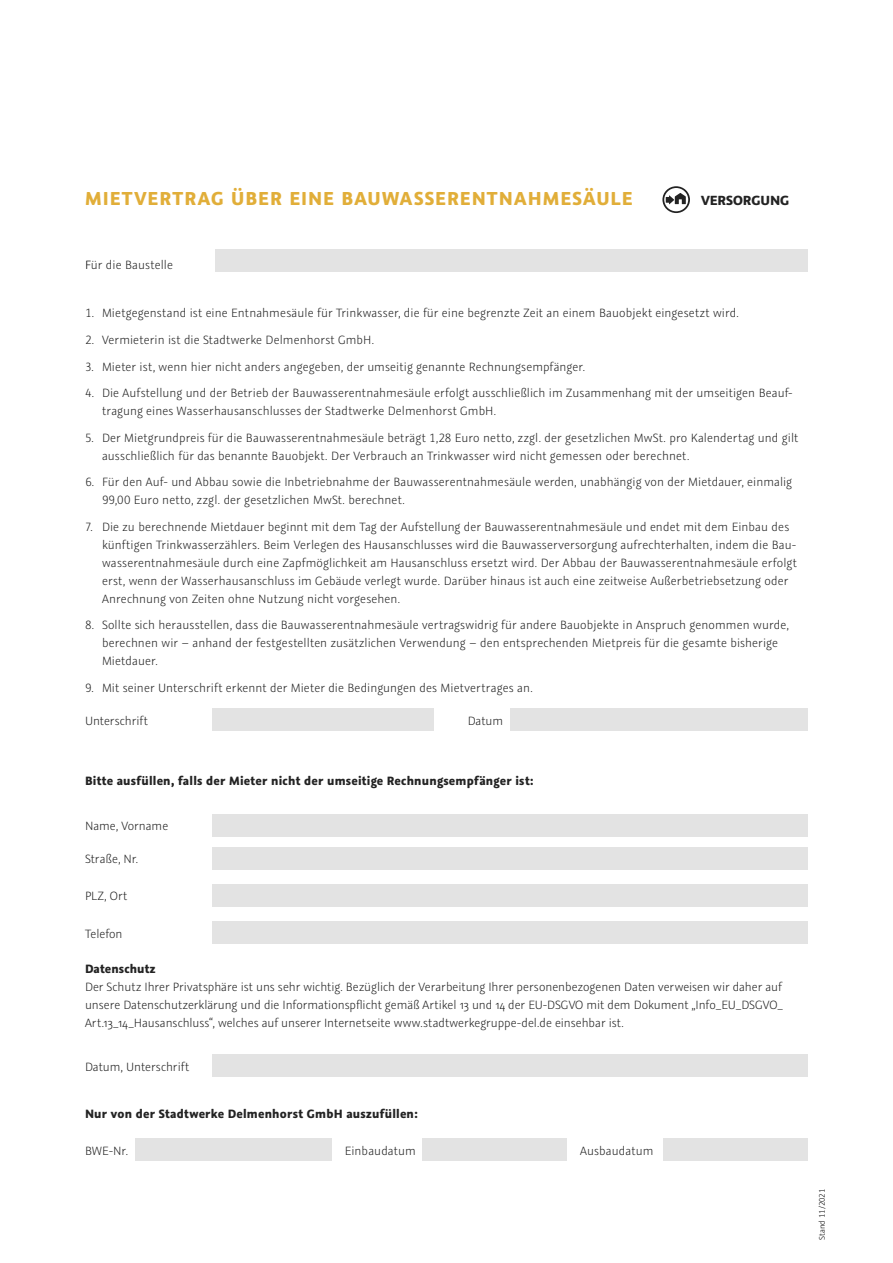
<style>
.page{position:relative;width:893px;height:1263px;background:#fff}
.page>*{position:absolute;margin:0;border:0;box-sizing:border-box;transform-origin:0 0}
.t1{font:700 21px "Graublau Sans Display";letter-spacing:.05em;color:#e1ae39}
.t2{font:700 14.85px "Graublau Sans Display";color:#232323}
.t3{font:300 13.5px/18px "Graublau Sans Display";letter-spacing:.01em;color:#232323}
.t4{font:700 13.5px "Graublau Sans Display";letter-spacing:.02em;color:#232323}
.t5{font:300 9px "Graublau Sans Display";color:#000}
.s1{color:#000}
</style>
<div class="page">
<div style="left:215px;top:250px;width:593px;height:22px;background:#e3e3e3"></div>
<div style="left:213px;top:708px;width:221px;height:22px;background:#e3e3e3"></div>
<div style="left:510px;top:708px;width:298px;height:22px;background:#e3e3e3"></div>
<div style="left:213px;top:814px;width:595px;height:22px;background:#e3e3e3"></div>
<div style="left:213px;top:847px;width:595px;height:22px;background:#e3e3e3"></div>
<div style="left:213px;top:884px;width:595px;height:22px;background:#e3e3e3"></div>
<div style="left:213px;top:921px;width:595px;height:23px;background:#e3e3e3"></div>
<div style="left:213px;top:1054px;width:595px;height:23px;background:#e3e3e3"></div>
<div style="left:135px;top:1139px;width:197px;height:22px;background:#e3e3e3"></div>
<div style="left:423px;top:1139px;width:144px;height:22px;background:#e3e3e3"></div>
<div style="left:663px;top:1139px;width:145px;height:22px;background:#e3e3e3"></div>
<svg style="left:662px;top:186px;width:28px;height:27px"></svg>
<h1 class="t1" style="left:85px;top:184px;width:549px">MIETVERTRAG ÜBER EINE BAUWASSERENTNAHMESÄULE</h1>
<p class="t2" style="left:701px;top:190px;width:90px">VERSORGUNG</p>
<p class="t3" style="left:85px;top:255px;width:89px"><span class="s1">F</span>ür die Baustelle</p>
<p class="t3" style="left:85px;top:304px;width:655px">1. Mietgegenstand ist eine Entnahmesäule für Trinkwasser, die für eine begrenzte Zeit an einem Bauobjekt eingesetzt wird.</p>
<p class="t3" style="left:85px;top:331px;width:291px">2. Vermieterin ist die Stadtwerke Delmenhorst GmbH.</p>
<p class="t3" style="left:85px;top:357px;width:502px">3. Mieter ist, wenn hier nicht anders angegeben, der umseitig genannte Rechnungsempfänger.</p>
<p class="t3" style="left:102px;top:384px;width:692px;text-indent:-17px">4. Die Aufstellung und der Betrieb der Bauwasserentnahmesäule erfolgt ausschließlich im Zusammenhang mit der umseitigen Beauf&shy;tragung eines Wasserhausanschlusses der Stadtwerke Delmenhorst GmbH.</p>
<p class="t3" style="left:102px;top:428px;width:698px;text-indent:-17px">5. Der Mietgrundpreis für die Bauwasserentnahmesäule beträgt 1,28 Euro netto, zzgl. der gesetzlichen MwSt. pro Kalendertag und gilt ausschließlich für das benannte Bauobjekt. Der Verbrauch an Trinkwasser wird nicht gemessen oder berechnet.</p>
<p class="t3" style="left:102px;top:473px;width:692px;text-indent:-17px">6. Für den Auf- und Abbau sowie die Inbetriebnahme der Bauwasserentnahmesäule werden, unabhängig von der Mietdauer, einmalig<br>99,00 Euro netto, zzgl. der gesetzlichen MwSt. berechnet.</p>
<p class="t3" style="left:102px;top:517px;width:696px;text-indent:-17px">7. Die zu berechnende Mietdauer beginnt mit dem Tag der Aufstellung der Bauwasserentnahmesäule und endet mit dem Einbau des künftigen Trinkwasserzählers. Beim Verlegen des Hausanschlusses wird die Bauwasserversorgung aufrechterhalten, indem die Bau&shy;wasserentnahmesäule durch eine Zapfmöglichkeit am Hausanschluss ersetzt wird. Der Abbau der Bauwasserentnahmesäule erfolgt erst, wenn der Wasserhausanschluss im Gebäude verlegt wurde. Darüber hinaus ist auch eine zeitweise Außerbetriebsetzung oder Anrechnung von Zeiten ohne Nutzung nicht vorgesehen.</p>
<p class="t3" style="left:102px;top:616px;width:688px;text-indent:-17px">8. Sollte sich herausstellen, dass die Bauwasserentnahmesäule vertragswidrig für andere Bauobjekte in Anspruch genommen wurde, berechnen wir – anhand der festgestellten zusätzlichen Verwendung – den entsprechenden Mietpreis für die gesamte bisherige<br>Mietdauer.</p>
<p class="t3" style="left:85px;top:678px;width:449px">9. Mit seiner Unterschrift erkennt der Mieter die Bedingungen des Mietvertrages an.</p>
<p class="t3" style="left:85px;top:711px;width:64px">Unterschrift</p>
<p class="t3" style="left:468px;top:711px;width:37px">Datum</p>
<p class="t4" style="left:85px;top:772px;width:450px">Bitte ausfüllen, falls der Mieter nicht der umseitige Rechnungsempfänger ist:</p>
<p class="t3" style="left:85px;top:817px;width:85px">Name, Vorname</p>
<p class="t3" style="left:85px;top:850px;width:55px">Straße, Nr.</p>
<p class="t3" style="left:85px;top:887px;width:44px">PLZ, Ort</p>
<p class="t3" style="left:85px;top:924px;width:39px">Telefon</p>
<p class="t4" style="left:85px;top:959px;width:72px">Datenschutz</p>
<p class="t3" style="left:85px;top:977px;width:699px;text-align:justify">Der Schutz Ihrer Privatsphäre ist uns sehr wichtig. Bezüglich der Verarbeitung Ihrer personenbezogenen Daten verweisen wir daher auf unsere Datenschutzerklärung und die Informationspflicht gemäß Artikel 13 und 14 der EU-DSGVO mit dem Dokument „Info_EU_DSGVO_ Art.13_14_Hausanschluss“, welches auf unserer Internetseite www.stadtwerkegruppe-del.de einsehbar ist.</p>
<p class="t3" style="left:85px;top:1057px;width:106px">Datum, Unterschrift</p>
<p class="t4" style="left:85px;top:1105px;width:334px">Nur von der Stadtwerke Delmenhorst GmbH auszufüllen:</p>
<p class="t3" style="left:85px;top:1142px;width:45px">BWE-Nr.</p>
<p class="t3" style="left:345px;top:1142px;width:73px">Einbaudatum</p>
<p class="t3" style="left:580px;top:1142px;width:75px">Ausbaudatum</p>
<p class="t5" style="left:817px;top:1239px;width:52px;rotate:-90deg">Stand 11/2021</p>
</div>
